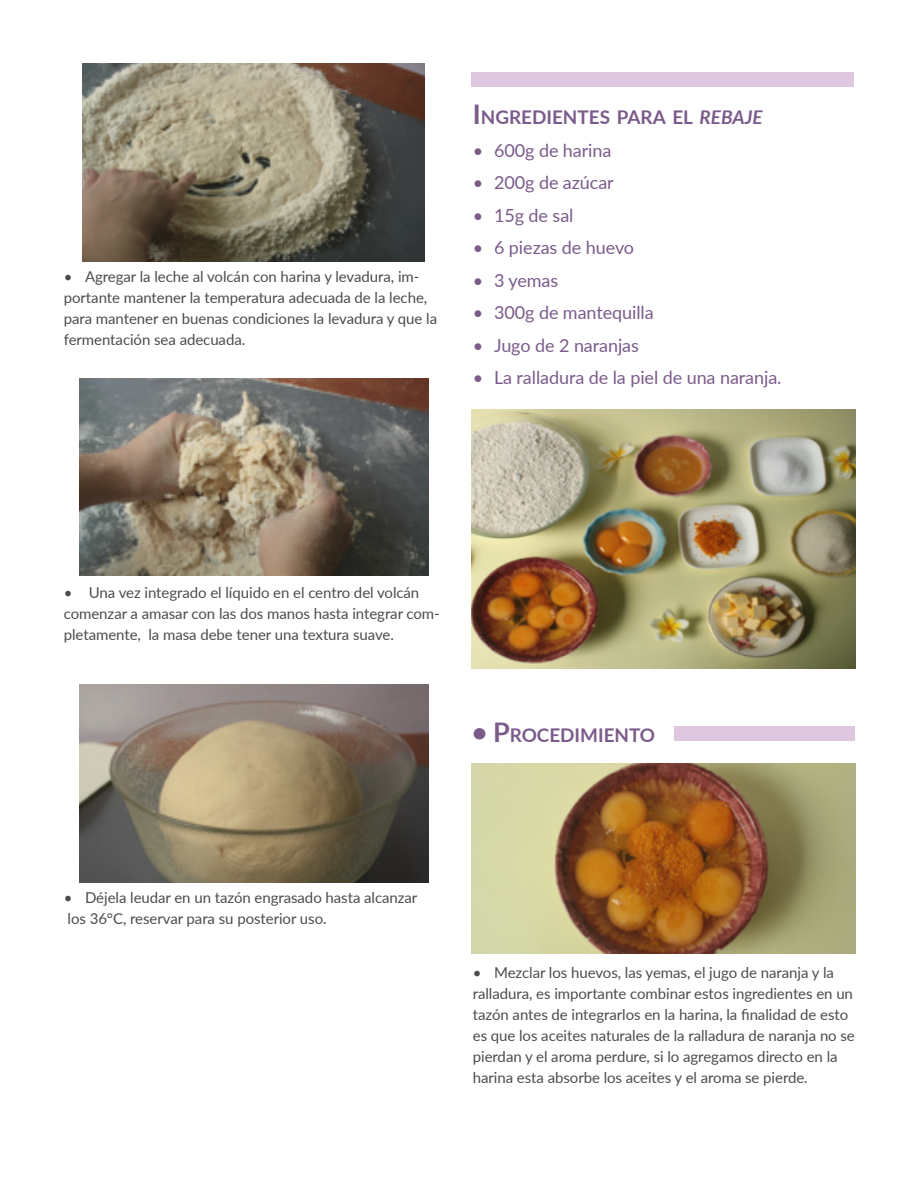
<style>
.page{position:relative;width:918px;height:1188px;background:#fff}
.page>*{position:absolute;margin:0;border:0;box-sizing:border-box;transform-origin:0 0}
.t1{font:700 18.9px "Lato";color:#7b5b8a}
.t2{font:18px "Lato";letter-spacing:-.005em;color:#7b5b8a}
.t3{font:15px/21px "Lato";letter-spacing:-.005em;color:#4b4c4d}
.s1{font-size:27px}
.s2{font-style:italic}
</style>
<div class="page">
<img style="left:83px;top:64px;width:342px;height:197px">
<img style="left:80px;top:378px;width:348px;height:198px">
<img style="left:80px;top:685px;width:348px;height:198px">
<div style="left:472px;top:72px;width:382px;height:14px;background:#e0c7e0"></div>
<img style="left:472px;top:409px;width:383px;height:260px">
<div style="left:674px;top:726px;width:180px;height:15px;background:#e0c7e0"></div>
<img style="left:472px;top:763px;width:383px;height:191px">
<p class="t3" style="left:64px;top:265px;width:375px">• Agregar la leche al volcán con harina y levadura, im&shy;portante mantener la temperatura adecuada de la leche, para mantener en buenas condiciones la levadura y que la fermentación sea adecuada.</p>
<p class="t1" style="left:473px;top:103px;width:291px"><span class="s1">I</span>NGREDI ENTES PARA EL <span class="s2">REBAJE</span></p>
<p class="t2" style="left:473px;top:137px;width:140px">• 600g de harina</p>
<p class="t2" style="left:473px;top:170px;width:142px">• 200g de azúcar</p>
<p class="t2" style="left:473px;top:202px;width:102px">• 15g de sal</p>
<p class="t2" style="left:473px;top:235px;width:163px">• 6 piezas de huevo</p>
<p class="t2" style="left:473px;top:267px;width:87px">• 3 yemas</p>
<p class="t2" style="left:473px;top:300px;width:182px">• 300g de mantequilla</p>
<p class="t2" style="left:473px;top:332px;width:168px">• Jugo de 2 naranjas</p>
<p class="t2" style="left:473px;top:365px;width:310px">• La ralladura de la piel de una naranja.</p>
<p class="t3" style="left:64px;top:581px;width:378px">• Una vez integrado el líquido en el centro del volcán comenzar a amasar con las dos manos hasta integrar com&shy;pletamente, la masa debe tener una textura suave.</p>
<p class="t1" style="left:472px;top:721px;width:185px"><span class="s1">• P</span>ROCEDI MI ENTO</p>
<p class="t3" style="left:64px;top:887px;width:355px">• Déjela leudar en un tazón engrasado hasta alcanzar los 36°C, reservar para su posterior uso.</p>
<p class="t3" style="left:473px;top:962px;width:384px">• Mezclar los huevos, las yemas, el jugo de naranja y la ralladura, es importante combinar estos ingredientes en un tazón antes de integrarlos en la harina, la finalidad de esto es que los aceites naturales de la ralladura de naranja no se pierdan y el aroma perdure, si lo agregamos directo en la harina esta absorbe los aceites y el aroma se pierde.</p>
</div>
